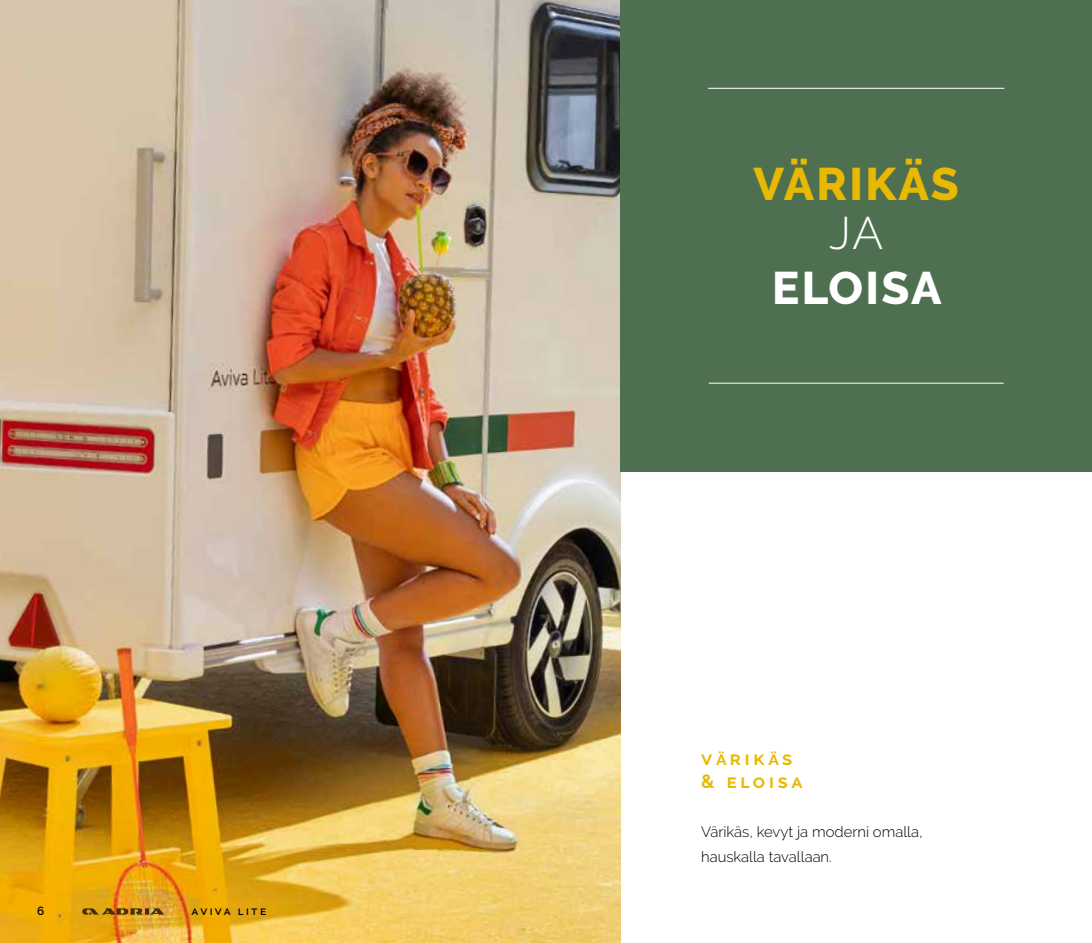
<style>
.page{position:relative;width:1092px;height:943px;background:#fff}
.page>*{position:absolute;margin:0;border:0;box-sizing:border-box;transform-origin:0 0}
.t1{font:800 45.5px "Raleway";letter-spacing:.05em;color:#e8b900}
.t2{font:800 45.5px "Raleway";letter-spacing:.05em;color:#fff}
.t3{font:300 45.5px "Raleway";color:#fff}
.t4{font:700 18.9px/22.8px "Raleway";letter-spacing:.2em;color:#e8b900}
.t5{font:300 14.88px/24.5px "Raleway";color:#000}
.t6{font:600 11.72px "Raleway";letter-spacing:.2em;color:#000}
.s1{font-size:14.88px}
</style>
<div class="page">
<img style="left:0;top:0;width:620px;height:943px">
<div style="left:620px;top:0;width:471px;height:471px;background:#4e7050"></div>
<hr style="left:708px;top:88px;width:296px;height:1px;background:#fff">
<hr style="left:708px;top:383px;width:295px;height:1px;background:#fff">
<svg style="left:82px;top:908px;width:82px;height:6px"></svg>
<p class="t6" style="left:37px;top:903px;width:9px">6</p>
<p class="t6" style="left:192px;top:903px;width:76px">aviva lite</p>
<h1 class="t1" style="left:753px;top:158px;width:207px">VÄRIKÄS</h1>
<h1 class="t3" style="left:829px;top:206px;width:56px">JA</h1>
<h1 class="t2" style="left:772px;top:262px;width:171px">ELOISA</h1>
<p class="t4" style="left:701px;top:747px;width:103px">v<span class="s1">Ä</span>rik<span class="s1">Ä</span>s &amp; eloisa</p>
<p class="t5" style="left:701px;top:820px;width:223px">Värikäs, kevyt ja moderni omalla, hauskalla tavallaan.</p>
</div>
